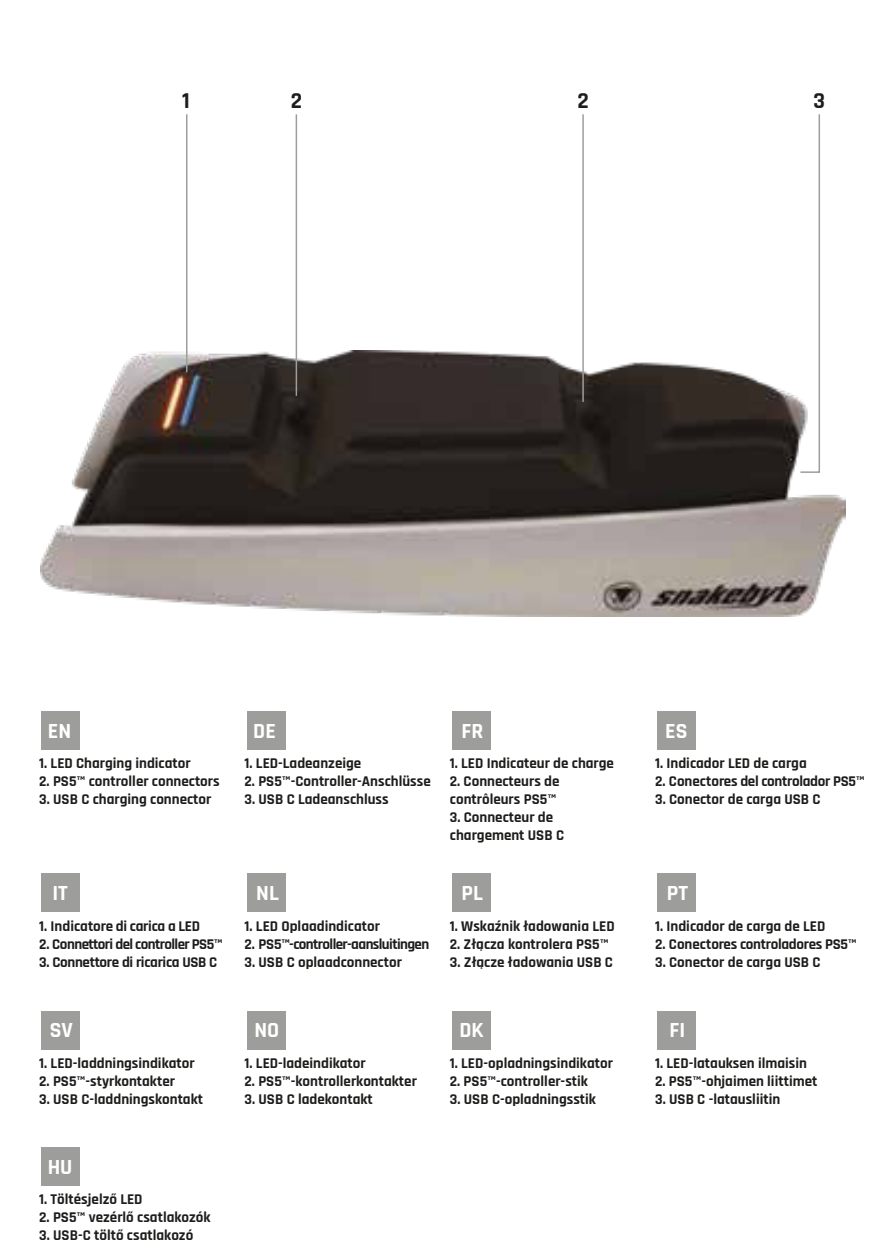
<style>
.page{position:relative;width:893px;height:1259px;background:#fff}
.page>*{position:absolute;margin:0;border:0;box-sizing:border-box;transform-origin:0 0}
.t1{font:700 23.1px "Rajdhani";color:#1d1d1b}
.t2{font:700 21.9px "Rajdhani";color:#fff}
.t3{font:700 15px/18px "Rajdhani";color:#1d1d1b}
.t4{font:700 15px "Rajdhani";letter-spacing:-.02em;color:#1d1d1b}
.t5{font:700 15px "Rajdhani";letter-spacing:-.04em;color:#1d1d1b}
</style>
<div class="page">
<div style="left:247px;top:873px;width:38px;height:39px;background:#9d9d9c"></div>
<div style="left:247px;top:1011px;width:38px;height:38px;background:#9d9d9c"></div>
<div style="left:452px;top:873px;width:38px;height:39px;background:#9d9d9c"></div>
<div style="left:452px;top:1011px;width:38px;height:38px;background:#9d9d9c"></div>
<div style="left:42px;top:873px;width:38px;height:39px;background:#9d9d9c"></div>
<div style="left:42px;top:1011px;width:38px;height:38px;background:#9d9d9c"></div>
<div style="left:42px;top:1147px;width:38px;height:38px;background:#9d9d9c"></div>
<div style="left:247px;top:711px;width:38px;height:38px;background:#9d9d9c"></div>
<div style="left:452px;top:711px;width:38px;height:38px;background:#9d9d9c"></div>
<div style="left:42px;top:711px;width:38px;height:38px;background:#9d9d9c"></div>
<div style="left:657px;top:711px;width:39px;height:38px;background:#9d9d9c"></div>
<div style="left:657px;top:873px;width:39px;height:39px;background:#9d9d9c"></div>
<div style="left:657px;top:1011px;width:39px;height:38px;background:#9d9d9c"></div>
<img style="left:40px;top:351px;width:805px;height:265px">
<hr style="left:186px;top:114px;width:1px;height:258px;background:#9d9d9c">
<hr style="left:296px;top:114px;width:1px;height:282px;background:#9d9d9c">
<hr style="left:582px;top:114px;width:2px;height:288px;background:#9d9d9c">
<svg style="left:799px;top:114px;width:22px;height:360px"></svg>
<h1 class="t1" style="left:182px;top:86px;width:9px">1</h1>
<h1 class="t1" style="left:291px;top:86px;width:13px">2</h1>
<h1 class="t1" style="left:578px;top:86px;width:13px">2</h1>
<h1 class="t1" style="left:813px;top:86px;width:13px">3</h1>
<h2 class="t2" style="left:48px;top:717px;width:25px">EN</h2>
<p class="t3" style="left:39px;top:754px;width:153px">1. LED Charging indicator</p>
<p class="t3" style="left:39px;top:772px;width:182px">2. PS5™ controller connectors</p>
<p class="t3" style="left:39px;top:790px;width:174px">3. USB C charging connector</p>
<h2 class="t2" style="left:52px;top:879px;width:17px">IT</h2>
<p class="t4" style="left:39px;top:916px;width:162px">1. Indicatore di carica a LED</p>
<p class="t5" style="left:39px;top:934px;width:185px">2. Connettori del controller PS5™</p>
<p class="t4" style="left:39px;top:952px;width:180px">3. Connettore di ricarica USB C</p>
<h2 class="t2" style="left:50px;top:1016px;width:25px">SV</h2>
<p class="t3" style="left:39px;top:1054px;width:157px">1. LED-laddningsindikator</p>
<p class="t3" style="left:39px;top:1072px;width:137px">2. PS5™-styrkontakter</p>
<p class="t3" style="left:39px;top:1090px;width:165px">3. USB C-laddningskontakt</p>
<h2 class="t2" style="left:48px;top:1153px;width:26px">HU</h2>
<p class="t3" style="left:39px;top:1190px;width:105px">1. Töltésjelző LED</p>
<p class="t3" style="left:39px;top:1208px;width:173px">2. PS5™ vezérlő csatlakozók</p>
<p class="t3" style="left:39px;top:1226px;width:156px">3. USB-C töltő csatlakozó</p>
<h2 class="t2" style="left:253px;top:717px;width:24px">DE</h2>
<p class="t3" style="left:245px;top:754px;width:118px">1. LED-Ladeanzeige</p>
<p class="t3" style="left:245px;top:772px;width:188px">2. PS5™-Controller-Anschlüsse</p>
<p class="t3" style="left:245px;top:790px;width:146px">3. USB C Ladeanschluss</p>
<h2 class="t2" style="left:256px;top:879px;width:24px">NL</h2>
<p class="t3" style="left:245px;top:917px;width:137px">1. LED Oplaadindicator</p>
<p class="t5" style="left:245px;top:934px;width:186px">2. PS5™-controller-aansluitingen</p>
<p class="t3" style="left:245px;top:953px;width:159px">3. USB C oplaadconnector</p>
<h2 class="t2" style="left:462px;top:717px;width:23px">FR</h2>
<p class="t3" style="left:450px;top:754px;width:166px">1. LED Indicateur de charge</p>
<p class="t3" style="left:450px;top:772px;width:111px">2. Connecteurs de contrôleurs PS5™</p>
<p class="t3" style="left:450px;top:808px;width:116px">3. Connecteur de chargement USB C</p>
<h2 class="t2" style="left:462px;top:879px;width:23px">PL</h2>
<p class="t3" style="left:450px;top:917px;width:166px">1. Wskaźnik ładowania LED</p>
<p class="t3" style="left:450px;top:935px;width:160px">2. Złącza kontrolera PS5™</p>
<p class="t3" style="left:450px;top:953px;width:165px">3. Złącze ładowania USB C</p>
<h2 class="t2" style="left:254px;top:1016px;width:26px">NO</h2>
<p class="t3" style="left:245px;top:1054px;width:123px">1. LED-ladeindikator</p>
<p class="t3" style="left:245px;top:1072px;width:174px">2. PS5™-kontrollerkontakter</p>
<p class="t3" style="left:245px;top:1090px;width:130px">3. USB C ladekontakt</p>
<h2 class="t2" style="left:460px;top:1016px;width:26px">DK</h2>
<p class="t3" style="left:450px;top:1054px;width:165px">1. LED-opladningsindikator</p>
<p class="t3" style="left:450px;top:1072px;width:140px">2. PS5™-controller-stik</p>
<p class="t3" style="left:450px;top:1090px;width:148px">3. USB C-opladningsstik</p>
<h2 class="t2" style="left:665px;top:717px;width:24px">ES</h2>
<p class="t3" style="left:655px;top:754px;width:153px">1. Indicador LED de carga</p>
<p class="t4" style="left:655px;top:772px;width:211px">2. Conectores del controlador PS5™</p>
<p class="t3" style="left:655px;top:790px;width:167px">3. Conector de carga USB C</p>
<h2 class="t2" style="left:667px;top:879px;width:23px">PT</h2>
<p class="t3" style="left:655px;top:917px;width:172px">1. Indicador de carga de LED</p>
<p class="t4" style="left:655px;top:934px;width:203px">2. Conectores controladores PS5™</p>
<p class="t3" style="left:655px;top:953px;width:167px">3. Conector de carga USB C</p>
<h2 class="t2" style="left:670px;top:1016px;width:17px">FI</h2>
<p class="t3" style="left:655px;top:1054px;width:153px">1. LED-latauksen ilmaisin</p>
<p class="t3" style="left:655px;top:1072px;width:164px">2. PS5™-ohjaimen liittimet</p>
<p class="t3" style="left:655px;top:1090px;width:127px">3. USB C -latausliitin</p>
</div>
